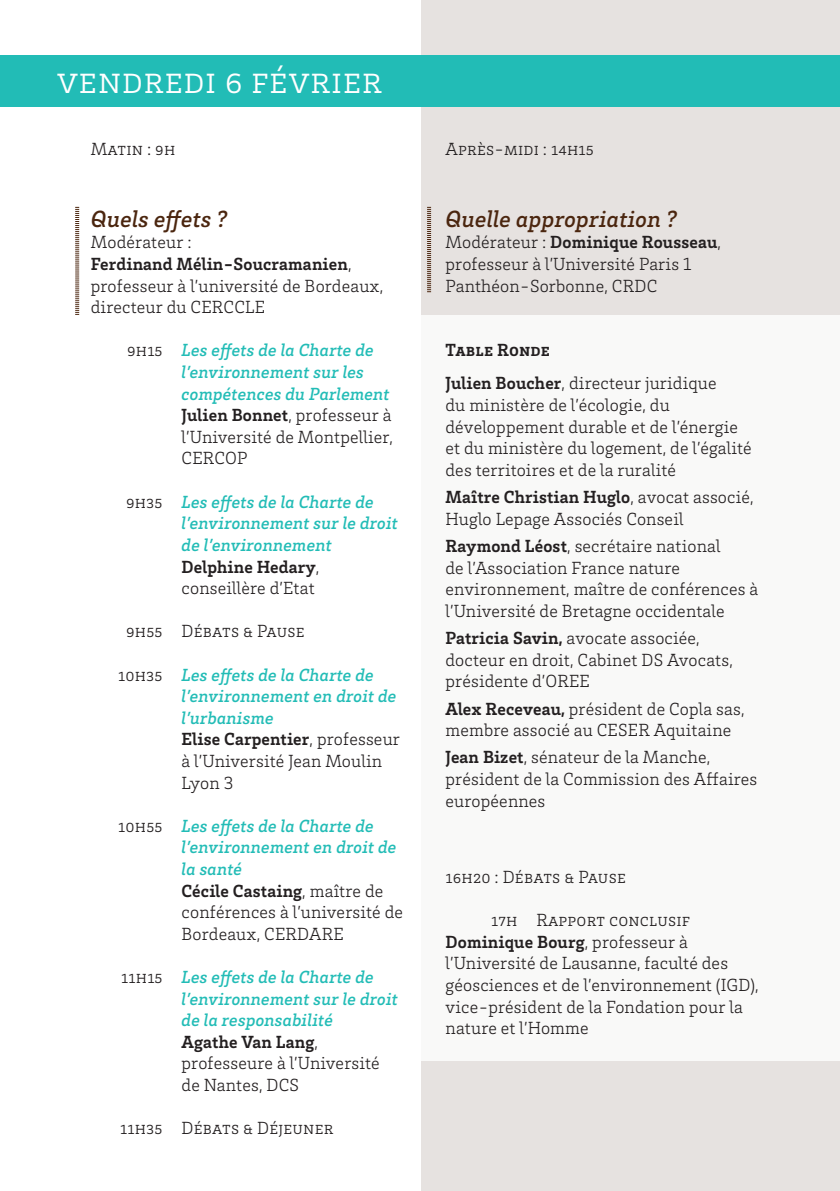
<style>
.page{position:relative;width:840px;height:1191px;background:#fff}
.page>*{position:absolute;margin:0;border:0;box-sizing:border-box;transform-origin:0 0}
.t1{font:300 38px "Brix Slab";letter-spacing:.01em;color:#fff}
.t2{font:italic 500 24px "Brix Slab";letter-spacing:.01em;color:#4b260f}
.t3{font:300 18px/21.6px "Brix Slab";letter-spacing:.01em;color:#231f20}
.t4{font:italic 500 18px/21.6px "Brix Slab";letter-spacing:.01em;color:#22bcb6}
.t5{font:700 18px/33px "Brix Slab";letter-spacing:.01em;color:#231f20}
.s1{font-weight:700}
.s2{font-weight:300;font-style:normal;color:#231f20}
.s3{font-weight:700;font-style:normal;color:#231f20}
.s4{font-weight:500;font-style:italic;color:#22bcb6}
.s5{font-weight:300}
</style>
<div class="page">
<div style="left:421px;top:0;width:418px;height:1191px;background:#e6e2e0"></div>
<div style="left:421px;top:315px;width:418px;height:745px;background:#f9f9f8"></div>
<svg style="left:75px;top:207px;width:4px;height:108px"></svg>
<svg style="left:427px;top:207px;width:4px;height:85px"></svg>
<div style="left:0;top:55px;width:839px;height:51px;background:#22bcb6"></div>
<h1 class="t1" style="left:57px;top:56px;width:327px">vendredi 6 février</h1>
<p class="t3" style="left:91px;top:137px;width:86px">Matin : 9h</p>
<h2 class="t2" style="left:91px;top:203px;width:138px">Quels effets ?</h2>
<p class="t3" style="left:91px;top:231px;width:294px">Modérateur :<br><span class="s1">Ferdinand Mélin-Soucramanien</span>, professeur à l’université de Bordeaux, directeur du CERCCLE</p>
<p class="t4" style="left:181px;top:338px;width:213px;text-indent:-54px"><span class="s2">9h15</span> Les effets de la Charte de l’environnement sur les compétences du Parlement<br><span class="s3">Julien Bonnet</span><span class="s2">, professeur à l’Université de Montpellier,<br>CERCOP</span></p>
<p class="t4" style="left:181px;top:490px;width:218px;text-indent:-56px"><span class="s2">9h35</span> Les effets de la Charte de l’environnement sur le droit de l’environnement<br><span class="s3">Delphine Hedary</span><span class="s2">, conseillère d’Etat</span></p>
<p class="t3" style="left:126px;top:620px;width:180px">9h55 Débats &amp; Pause</p>
<p class="t4" style="left:181px;top:662px;width:220px;text-indent:-63px"><span class="s2">10h35</span> Les effets de la Charte de l’environnement en droit de l’urbanisme<br><span class="s3">Elise Carpentier</span><span class="s2">, professeur à l’Université Jean Moulin<br>Lyon 3</span></p>
<p class="t3" style="left:181px;top:814px;width:223px;text-indent:-63px">10h55 <span class="s4">Les effets de la Charte de l’environnement en droit de la santé<br></span><span class="s1">Cécile Castaing</span>, maître de conférences à l’université de<br>Bordeaux, CERDARE</p>
<p class="t4" style="left:181px;top:965px;width:218px;text-indent:-60px"><span class="s2">11h15</span> Les effets de la Charte de l’environnement sur le droit de la responsabilité<br><span class="s3">Agathe Van Lang</span><span class="s2">, professeure à l’Université de Nantes, DCS</span></p>
<p class="t3" style="left:120px;top:1116px;width:215px">11h35 Débats &amp; Déjeuner</p>
<p class="t3" style="left:445px;top:137px;width:150px">Après-midi : 14h15</p>
<h2 class="t2" style="left:445px;top:203px;width:233px">Quelle appropriation ?</h2>
<p class="t3" style="left:445px;top:231px;width:277px">Modérateur : <span class="s1">Dominique Rousseau</span>, professeur à l’Université Paris 1<br>Panthéon-Sorbonne, CRDC</p>
<p class="t5" style="left:445px;top:333px;width:272px">Table Ronde<br>Julien Boucher<span class="s5">, directeur juridique</span></p>
<p class="t3" style="left:445px;top:393px;width:307px">du ministère de l’écologie, du développement durable et de l’énergie et du ministère du logement, de l’égalité des territoires et de la ruralité</p>
<p class="t3" style="left:445px;top:485px;width:309px"><span class="s1">Maître Christian Huglo</span>, avocat associé,<br>Huglo Lepage Associés Conseil</p>
<p class="t3" style="left:445px;top:534px;width:314px"><span class="s1">Raymond Léost</span>, secrétaire national<br>de l’Association France nature environnement, maître de conférences à l’Université de Bretagne occidentale</p>
<p class="t3" style="left:445px;top:626px;width:289px"><span class="s1">Patricia Savin,</span> avocate associée, docteur en droit, Cabinet DS Avocats, présidente d’OREE</p>
<p class="t3" style="left:445px;top:697px;width:300px"><span class="s1">Alex Receveau,</span> président de Copla sas, membre associé au CESER Aquitaine</p>
<p class="t3" style="left:445px;top:746px;width:313px"><span class="s1">Jean Bizet</span>, sénateur de la Manche, président de la Commission des Affaires européennes</p>
<p class="t3" style="left:445px;top:865px;width:182px">16h20 : Débats &amp; Pause</p>
<p class="t3" style="left:445px;top:908px;width:314px;text-indent:46px">17h Rapport conclusif<br><span class="s1">Dominique Bourg</span>, professeur à l’Université de Lausanne, faculté des géosciences et de l’environnement (IGD), vice-président de la Fondation pour la nature et l’Homme</p>
</div>
